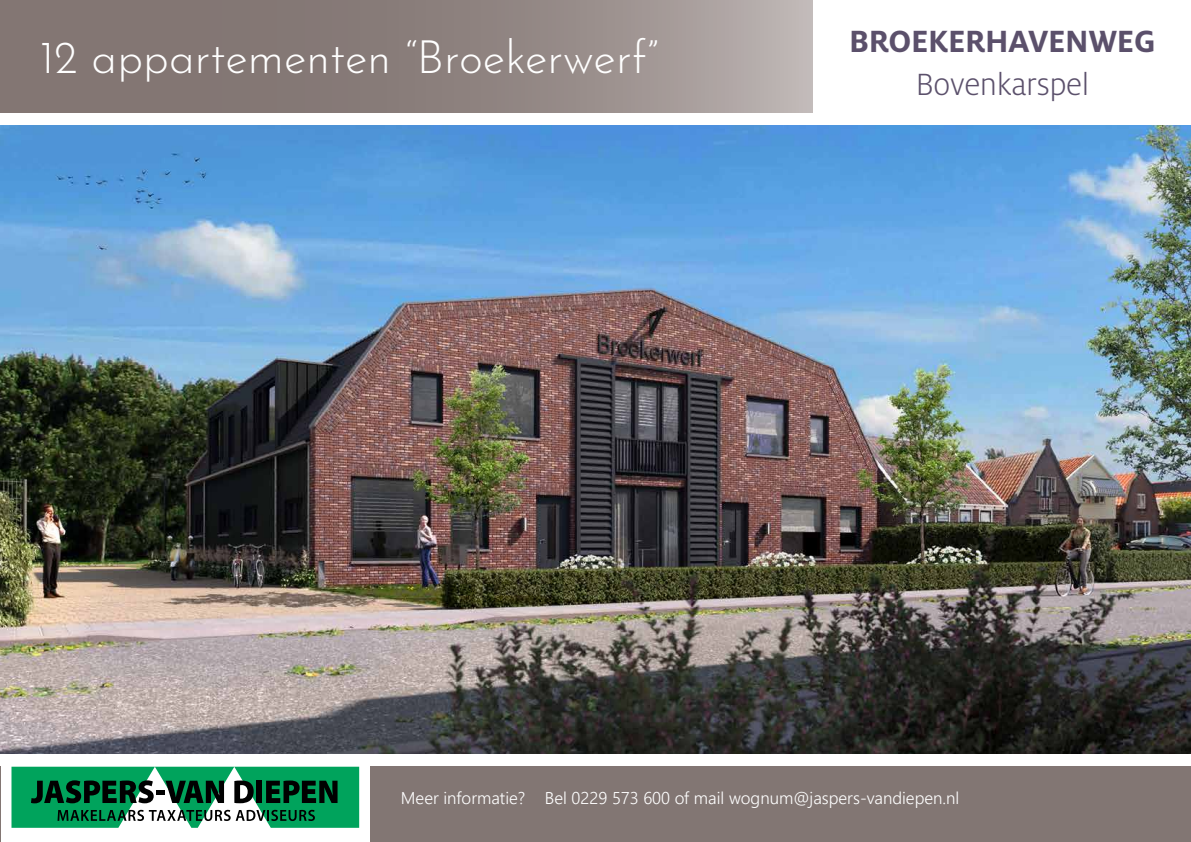
<style>
.page{position:relative;width:1191px;height:842px;background:#fff}
.page>*{position:absolute;margin:0;border:0;box-sizing:border-box;transform-origin:0 0}
.t1{font:300 46px "Josefin Sans";color:#fff}
.t2{font:700 34px "Milo OT";letter-spacing:-.01em;color:#5b506b}
.t3{font:300 34px "Milo OT";letter-spacing:-.01em;color:#5b506b}
.t4{font:300 17px "Segoe UI";color:#fff}
</style>
<div class="page">
<img style="left:0;top:125px;width:1191px;height:629px">
<svg style="left:0;top:0;width:813px;height:113px;fill:#897d7a"></svg>
<div style="left:0;top:757px;width:1191px;height:85px;background:#827673"></div>
<div style="left:0;top:754px;width:1191px;height:11px;background:#fff"></div>
<div style="left:1px;top:757px;width:368px;height:85px;background:#fff"></div>
<svg style="left:11px;top:767px;width:348px;height:61px"></svg>
<h1 class="t1" style="left:40px;top:38px;width:620px">12 appartementen “Broekerwerf”</h1>
<h2 class="t2" style="left:849px;top:27px;width:308px">BROEKERHAVENWEG</h2>
<h2 class="t3" style="left:915px;top:72px;width:175px">Bovenkarspel</h2>
<p class="t4" style="left:401px;top:791px;width:560px">Meer informatie? Bel 0229 573 600 of mail wognum@jaspers-vandiepen.nl</p>
</div>
